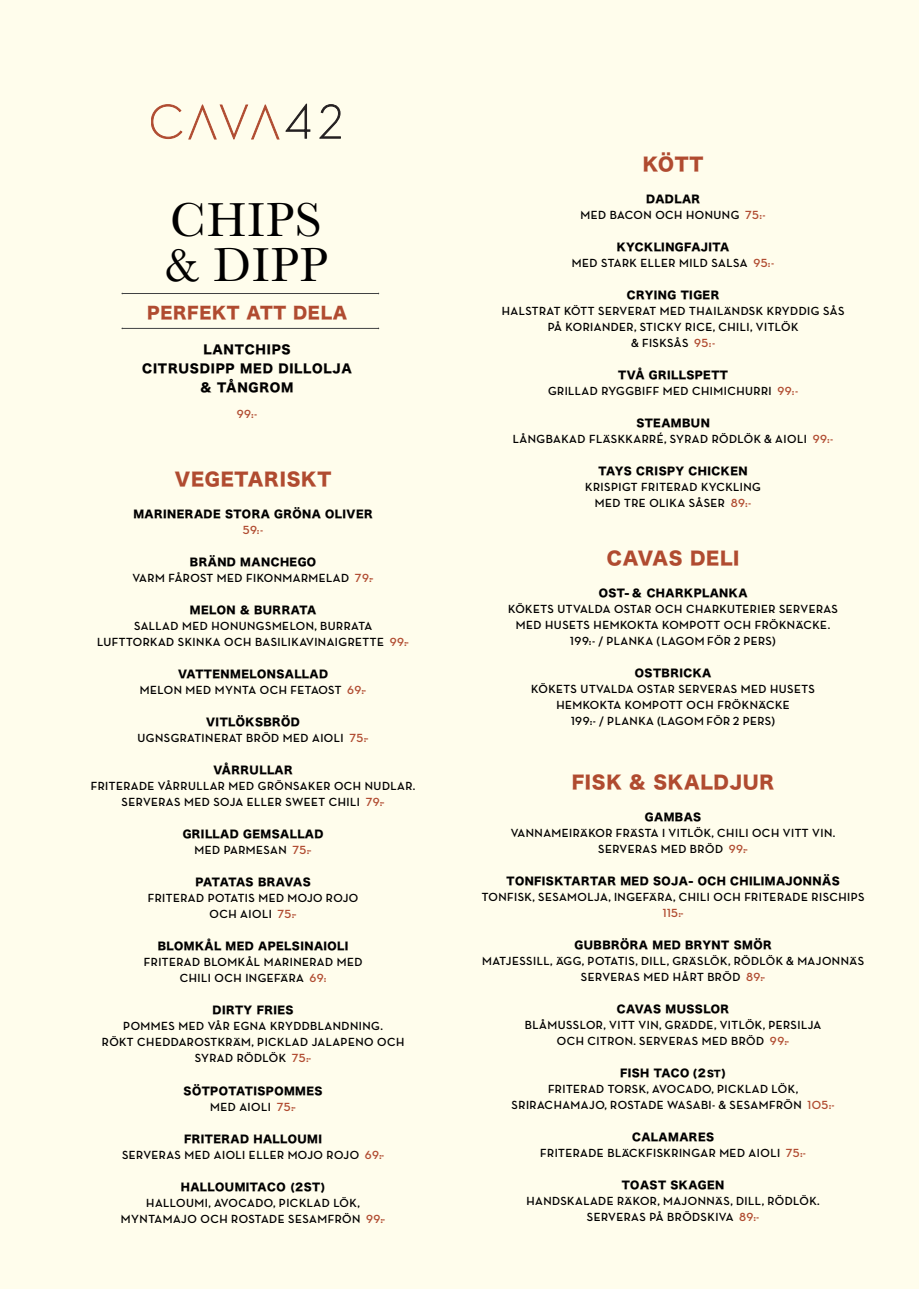
<style>
.page{position:relative;width:919px;height:1289px;background:#fff}
.page>*{position:absolute;margin:0;border:0;box-sizing:border-box;transform-origin:0 0}
.t1{font:49.5px "Baskerville";letter-spacing:.02em;color:#000}
.t2{font:18px "Hira Kaku Std N W8";letter-spacing:.04em;color:#b04b30}
.t3{font:16.5px "Hira Kaku Std N W8";letter-spacing:.04em;color:#b04b30}
.t4{font:700 12px/16px "Neutra Disp";letter-spacing:.04em;color:#000;text-align:center}
.t5{font:12px "Hira Kaku Std N W8";letter-spacing:.06em;color:#000}
.t6{font:700 12px "Neutra Disp";color:#b04b30}
.t7{font:10.5px "Hira Kaku Std N W8";letter-spacing:.04em;color:#000}
.t8{font:10.5px "Hira Kaku Std N W8";letter-spacing:-.04em;color:#000}
.s1{color:#b04b30}
.s2{font-size:9px}
</style>
<div class="page">
<div style="left:0;top:0;width:918px;height:1288px;background:#fffdec"></div>
<svg style="left:151px;top:104px;width:31px;height:35px"></svg>
<svg style="left:188px;top:104px;width:91px;height:35px"></svg>
<svg style="left:319px;top:104px;width:21px;height:35px"></svg>
<svg style="left:285px;top:104px;width:25px;height:35px"></svg>
<hr style="left:122px;top:328px;width:256px;height:1px;background:#414243">
<hr style="left:122px;top:293px;width:256px;height:1px;background:#414243">
<p class="t1" style="left:170px;top:188px;width:153px">CHIPS</p>
<p class="t1" style="left:164px;top:234px;width:164px">&amp; DIPP</p>
<p class="t3" style="left:147px;top:303px;width:201px">PERFEKT ATT DELA</p>
<p class="t5" style="left:203px;top:342px;width:89px">LANTCHIPS</p>
<p class="t5" style="left:142px;top:361px;width:211px">CITRUSDIPP MED DILLOLJA</p>
<p class="t5" style="left:200px;top:380px;width:95px">&amp; TÅNGROM</p>
<p class="t6" style="left:237px;top:407px;width:22px">99:-</p>
<p class="t2" style="left:175px;top:469px;width:158px">VEGETARISKT</p>
<p class="t7" style="left:133px;top:508px;width:241px">MARINERADE STORA GRÖNA OLIVER</p>
<p class="t6" style="left:243px;top:523px;width:22px">59:-</p>
<p class="t7" style="left:190px;top:556px;width:128px">BRÄND MANCHEGO</p>
<p class="t4" style="left:132px;top:570px;width:243px">VARM FÅROST MED FIKONMARMELAD <span class="s1">79:-</span></p>
<p class="t7" style="left:190px;top:604px;width:128px">MELON &amp; BURRATA</p>
<p class="t4" style="left:134px;top:618px;width:240px">SALLAD MED HONUNGSMELON, BURRATA</p>
<p class="t4" style="left:97px;top:634px;width:313px">LUFTTORKAD SKINKA OCH BASILIKAVINAIGRETTE <span class="s1">99:-</span></p>
<p class="t7" style="left:178px;top:668px;width:152px">VATTENMELONSALLAD</p>
<p class="t4" style="left:140px;top:682px;width:228px">MELON MED MYNTA OCH FETAOST <span class="s1">69:-</span></p>
<p class="t7" style="left:206px;top:716px;width:95px">VITLÖKSBRÖD</p>
<p class="t4" style="left:138px;top:730px;width:232px">UGNSGRATINERAT BRÖD MED AIOLI <span class="s1">75:-</span></p>
<p class="t7" style="left:213px;top:764px;width:81px">VÅRRULLAR</p>
<p class="t4" style="left:91px;top:778px;width:326px">FRITERADE VÅRRULLAR MED GRÖNSAKER OCH NUDLAR.</p>
<p class="t4" style="left:122px;top:794px;width:264px">SERVERAS MED SOJA ELLER SWEET CHILI <span class="s1">79:-</span></p>
<p class="t7" style="left:183px;top:828px;width:142px">GRILLAD GEMSALLAD</p>
<p class="t4" style="left:194px;top:842px;width:119px">MED PARMESAN <span class="s1">75:-</span></p>
<p class="t8" style="left:195px;top:876px;width:117px">PATATAS BRAVAS</p>
<p class="t4" style="left:148px;top:890px;width:212px">FRITERAD POTATIS MED MOJO ROJO</p>
<p class="t4" style="left:209px;top:906px;width:89px">OCH AIOLI <span class="s1">75:-</span></p>
<p class="t7" style="left:158px;top:940px;width:192px">BLOMKÅL MED APELSINAIOLI</p>
<p class="t4" style="left:144px;top:954px;width:220px">FRITERAD BLOMKÅL MARINERAD MED</p>
<p class="t4" style="left:180px;top:970px;width:148px">CHILI OCH INGEFÄRA <span class="s1">69:</span></p>
<p class="t7" style="left:212px;top:1004px;width:82px">DIRTY FRIES</p>
<p class="t4" style="left:123px;top:1018px;width:261px">POMMES MED VÅR EGNA KRYDDBLANDNING.</p>
<p class="t4" style="left:102px;top:1034px;width:304px">RÖKT CHEDDAROSTKRÄM, PICKLAD JALAPENO OCH</p>
<p class="t4" style="left:195px;top:1050px;width:118px">SYRAD RÖDLÖK <span class="s1">75:-</span></p>
<p class="t7" style="left:184px;top:1084px;width:140px">SÖTPOTATISPOMMES</p>
<p class="t4" style="left:210px;top:1098px;width:87px">MED AIOLI <span class="s1">75:-</span></p>
<p class="t7" style="left:184px;top:1132px;width:139px">FRITERAD HALLOUMI</p>
<p class="t4" style="left:122px;top:1146px;width:264px">SERVERAS MED AIOLI ELLER MOJO ROJO <span class="s1">69:-</span></p>
<p class="t7" style="left:181px;top:1180px;width:146px">HALLOUMITACO (2ST)</p>
<p class="t4" style="left:146px;top:1194px;width:215px">HALLOUMI, AVOCADO, PICKLAD LÖK,</p>
<p class="t4" style="left:121px;top:1210px;width:266px">MYNTAMAJO OCH ROSTADE SESAMFRÖN <span class="s1">99:-</span></p>
<p class="t2" style="left:643px;top:154px;width:62px">KÖTT</p>
<p class="t7" style="left:646px;top:193px;width:56px">DADLAR</p>
<p class="t4" style="left:580px;top:207px;width:187px">MED BACON OCH HONUNG <span class="s1">75:-</span></p>
<p class="t7" style="left:616px;top:241px;width:114px">KYCKLINGFAJITA</p>
<p class="t4" style="left:572px;top:255px;width:204px">MED STARK ELLER MILD SALSA <span class="s1">95:-</span></p>
<p class="t7" style="left:627px;top:289px;width:94px">CRYING TIGER</p>
<p class="t4" style="left:502px;top:303px;width:344px">HALSTRAT KÖTT SERVERAT MED THAILÄNDSK KRYDDIG SÅS</p>
<p class="t4" style="left:547px;top:319px;width:252px">PÅ KORIANDER, STICKY RICE, CHILI, VITLÖK</p>
<p class="t4" style="left:631px;top:335px;width:86px">&amp; FISKSÅS <span class="s1">95:-</span></p>
<p class="t7" style="left:618px;top:369px;width:111px">TVÅ GRILLSPETT</p>
<p class="t4" style="left:548px;top:383px;width:252px">GRILLAD RYGGBIFF MED CHIMICHURRI <span class="s1">99:-</span></p>
<p class="t7" style="left:636px;top:417px;width:75px">STEAMBUN</p>
<p class="t4" style="left:513px;top:431px;width:322px">LÅNGBAKAD FLÄSKKARRÉ, SYRAD RÖDLÖK &amp; AIOLI <span class="s1">99:-</span></p>
<p class="t7" style="left:598px;top:465px;width:150px">TAYS CRISPY CHICKEN</p>
<p class="t4" style="left:585px;top:479px;width:177px">KRISPIGT FRITERAD KYCKLING</p>
<p class="t4" style="left:595px;top:495px;width:158px">MED TRE OLIKA SÅSER <span class="s1">89:-</span></p>
<p class="t2" style="left:607px;top:548px;width:134px">CAVAS DELI</p>
<p class="t7" style="left:598px;top:587px;width:150px">OST- &amp; CHARKPLANKA</p>
<p class="t4" style="left:508px;top:601px;width:331px">KÖKETS UTVALDA OSTAR OCH CHARKUTERIER SERVERAS</p>
<p class="t4" style="left:516px;top:617px;width:316px">MED HUSETS HEMKOKTA KOMPOTT OCH FRÖKNÄCKE.</p>
<p class="t4" style="left:570px;top:633px;width:207px">199:- / PLANKA (LAGOM FÖR 2 PERS)</p>
<p class="t7" style="left:634px;top:667px;width:78px">OSTBRICKA</p>
<p class="t4" style="left:531px;top:681px;width:285px">KÖKETS UTVALDA OSTAR SERVERAS MED HUSETS</p>
<p class="t4" style="left:556px;top:697px;width:235px">HEMKOKTA KOMPOTT OCH FRÖKNÄCKE</p>
<p class="t4" style="left:571px;top:713px;width:206px">199:- / PLANKA (LAGOM FÖR 2 PERS)</p>
<p class="t2" style="left:572px;top:772px;width:204px">FISK &amp; SKALDJUR</p>
<p class="t7" style="left:645px;top:811px;width:58px">GAMBAS</p>
<p class="t4" style="left:511px;top:825px;width:326px">VANNAMEIRÄKOR FRÄSTA I VITLÖK, CHILI OCH VITT VIN.</p>
<p class="t4" style="left:598px;top:841px;width:151px">SERVERAS MED BRÖD <span class="s1">99:-</span></p>
<p class="t7" style="left:506px;top:875px;width:335px">TONFISKTARTAR MED SOJA- OCH CHILIMAJONNÄS</p>
<p class="t4" style="left:481px;top:889px;width:384px">TONFISK, SESAMOLJA, INGEFÄRA, CHILI OCH FRITERADE RISCHIPS<br><span class="s1">115:-</span></p>
<p class="t7" style="left:574px;top:939px;width:198px">GUBBRÖRA MED BRYNT SMÖR</p>
<p class="t4" style="left:482px;top:953px;width:383px">MATJESSILL, ÄGG, POTATIS, DILL, GRÄSLÖK, RÖDLÖK &amp; MAJONNÄS</p>
<p class="t4" style="left:581px;top:969px;width:186px">SERVERAS MED HÅRT BRÖD <span class="s1">89:-</span></p>
<p class="t7" style="left:617px;top:1003px;width:114px">CAVAS MUSSLOR</p>
<p class="t4" style="left:525px;top:1017px;width:298px">BLÅMUSSLOR, VITT VIN, GRÄDDE, VITLÖK, PERSILJA</p>
<p class="t4" style="left:556px;top:1033px;width:234px">OCH CITRON. SERVERAS MED BRÖD <span class="s1">99:-</span></p>
<p class="t7" style="left:620px;top:1067px;width:108px">FISH TACO (2<span class="s2">ST</span>)</p>
<p class="t4" style="left:548px;top:1081px;width:252px">FRITERAD TORSK, AVOCADO, PICKLAD LÖK,</p>
<p class="t4" style="left:511px;top:1097px;width:324px">SRIRACHAMAJO, ROSTADE WASABI- &amp; SESAMFRÖN <span class="s1">105:-</span></p>
<p class="t7" style="left:632px;top:1131px;width:83px">CALAMARES</p>
<p class="t4" style="left:540px;top:1145px;width:267px">FRITERADE BLÄCKFISKRINGAR MED AIOLI <span class="s1">75:-</span></p>
<p class="t7" style="left:621px;top:1179px;width:104px">TOAST SKAGEN</p>
<p class="t4" style="left:526px;top:1193px;width:295px">HANDSKALADE RÄKOR, MAJONNÄS, DILL, RÖDLÖK.</p>
<p class="t4" style="left:587px;top:1209px;width:174px">SERVERAS PÅ BRÖDSKIVA <span class="s1">89:-</span></p>
</div>
